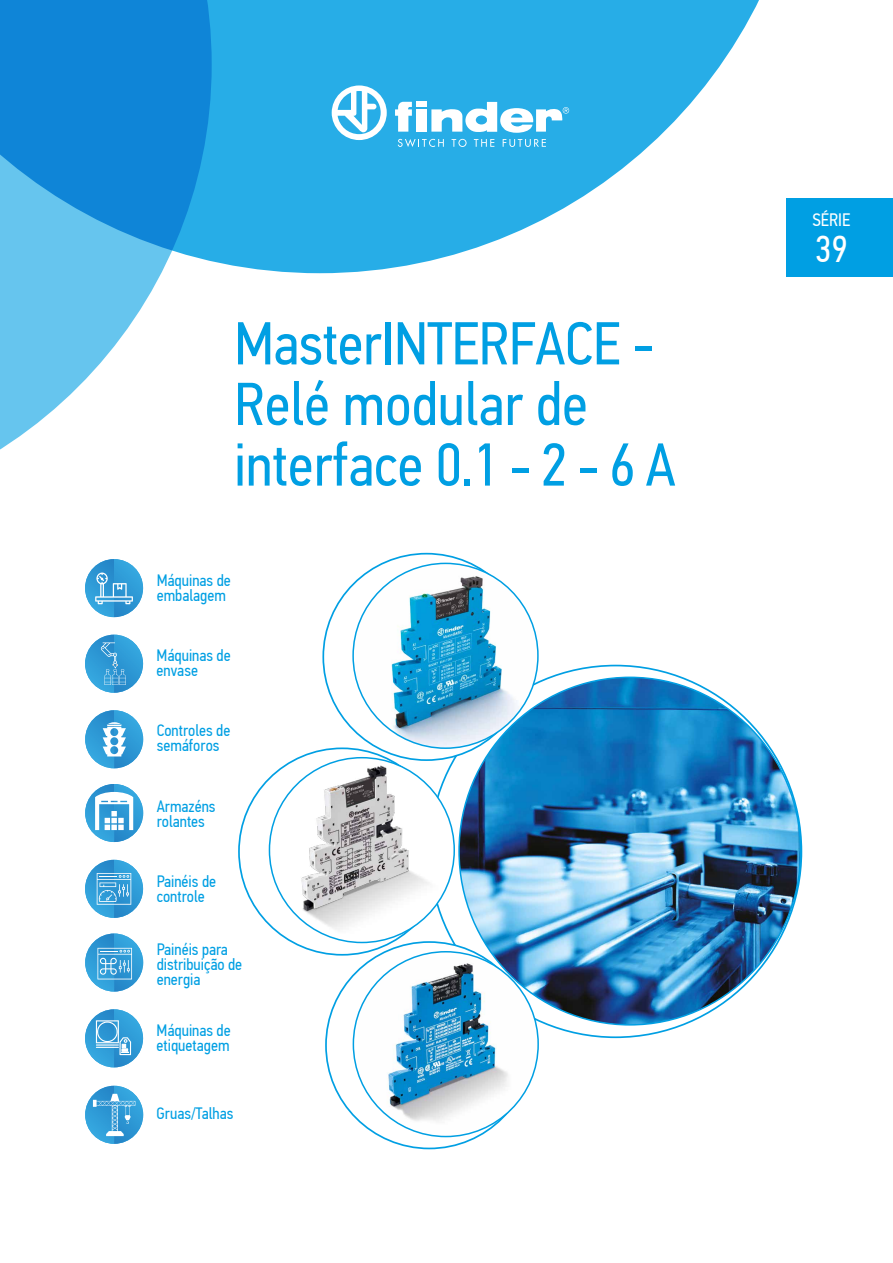
<style>
.page{position:relative;width:893px;height:1263px;background:#fff}
.page>*{position:absolute;margin:0;border:0;box-sizing:border-box;transform-origin:0 0}
.t1{font:60.6px/60.6px "PF Din Text Cond Pro";color:#009fe3}
.t2{font:37.5px "PF Din Text Cond Pro";color:#fff}
.t3{font:18px "PF Din Text Cond Pro";color:#fff}
.t4{font:16.5px/15px "PF Din Text Cond Pro";color:#009fe3}
</style>
<div class="page">
<div style="left:787px;top:198px;width:106px;height:78px;background:#009fe3"></div>
<img style="left:85px;top:559px;width:58px;height:58px">
<svg style="left:95px;top:572px;width:38px;height:32px"></svg>
<img style="left:85px;top:710px;width:58px;height:58px">
<svg style="left:103px;top:722px;width:23px;height:34px"></svg>
<img style="left:85px;top:784px;width:58px;height:58px">
<svg style="left:95px;top:792px;width:38px;height:38px"></svg>
<img style="left:85px;top:860px;width:58px;height:58px">
<svg style="left:97px;top:873px;width:34px;height:32px"></svg>
<img style="left:85px;top:933px;width:58px;height:58px">
<svg style="left:97px;top:948px;width:35px;height:31px"></svg>
<img style="left:85px;top:1009px;width:58px;height:58px">
<svg style="left:96px;top:1020px;width:35px;height:35px"></svg>
<img style="left:85px;top:1086px;width:58px;height:58px">
<svg style="left:93px;top:1094px;width:42px;height:42px;background:#51aadc"></svg>
<img style="left:85px;top:635px;width:58px;height:58px">
<svg style="left:101px;top:642px;width:25px;height:43px"></svg>
<img style="left:353px;top:563px;width:185px;height:185px;border-radius:92px">
<img style="left:271px;top:761px;width:183px;height:181px">
<img style="left:359px;top:957px;width:179px;height:179px">
<img style="left:459px;top:677px;width:342px;height:348px">
<svg style="left:212px;top:0;width:547px;height:273px;fill:#27ade7"></svg>
<svg style="left:0;top:0;width:212px;height:450px"></svg>
<svg style="left:332px;top:85px;width:55px;height:55px"></svg>
<svg style="left:431px;top:102px;width:138px;height:31px"></svg>
<svg style="left:395px;top:102px;width:17px;height:30px"></svg>
<div style="left:416px;top:109px;width:10px;height:23px;background:#fff"></div>
<div style="left:416px;top:102px;width:10px;height:5px;background:#fff"></div>
<svg style="left:398px;top:139px;width:46px;height:8px"></svg>
<svg style="left:452px;top:139px;width:15px;height:8px"></svg>
<svg style="left:474px;top:139px;width:20px;height:8px"></svg>
<svg style="left:503px;top:139px;width:43px;height:8px"></svg>
<h1 class="t1" style="left:234px;top:313px;width:443px">MasterINTERFACE -<br>Relé modular de interface 0.1 - 2 - 6 A</h1>
<p class="t4" style="left:157px;top:572px;width:76px">Máquinas de embalagem</p>
<p class="t4" style="left:157px;top:648px;width:76px">Máquinas de envase</p>
<p class="t4" style="left:157px;top:723px;width:75px">Controles de semáforos</p>
<p class="t4" style="left:157px;top:799px;width:60px">Armazéns rolantes</p>
<p class="t4" style="left:157px;top:874px;width:61px">Painéis de controle</p>
<p class="t4" style="left:157px;top:941px;width:87px">Painéis para distribuição de energia</p>
<p class="t4" style="left:157px;top:1023px;width:76px">Máquinas de etiquetagem</p>
<p class="t4" style="left:157px;top:1106px;width:78px">Gruas/Talhas</p>
<p class="t3" style="left:812px;top:209px;width:39px">SÉRIE</p>
<h2 class="t2" style="left:815px;top:227px;width:34px">39</h2>
</div>
